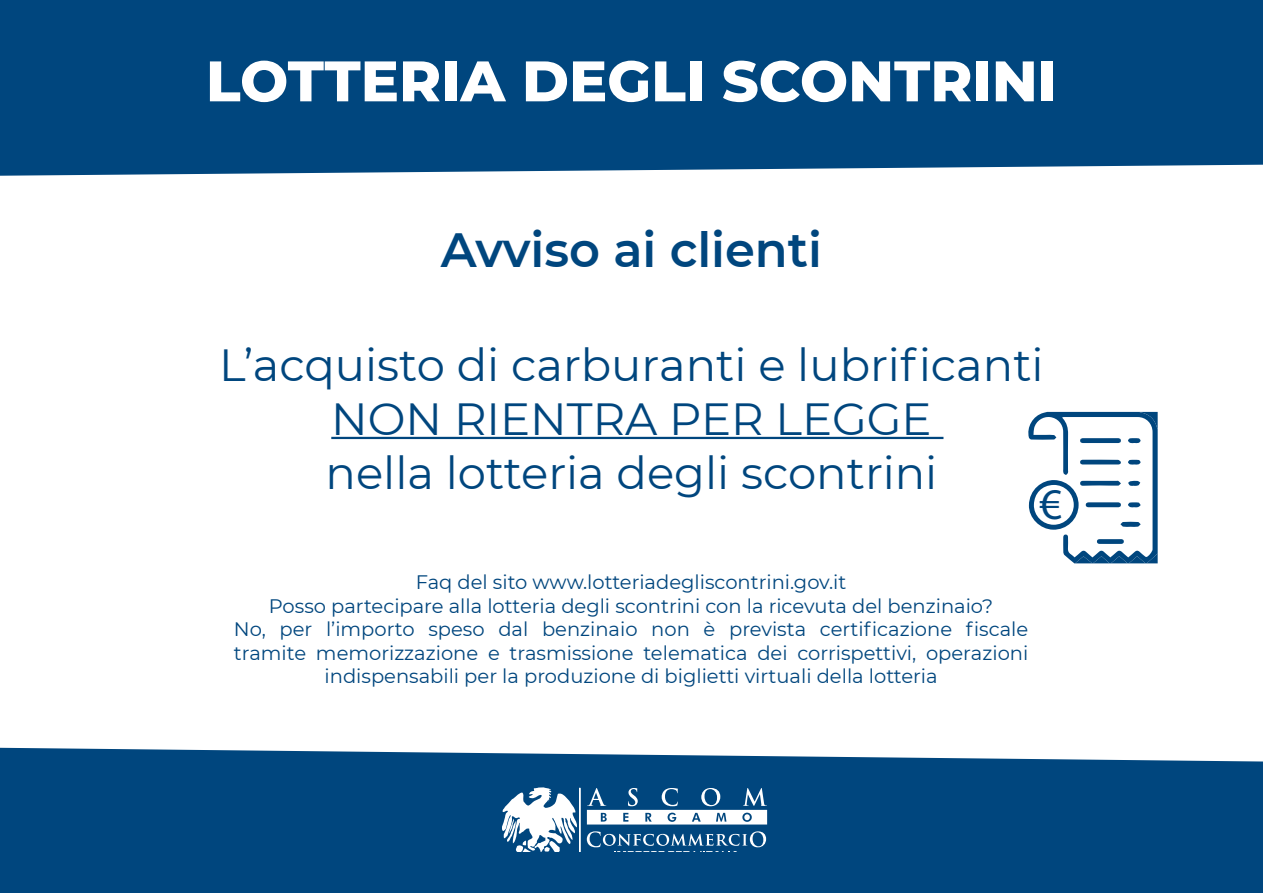
<style>
.page{position:relative;width:1263px;height:893px;background:#fff}
.page>*{position:absolute;margin:0;border:0;box-sizing:border-box;transform-origin:0 0}
.t1{font:800 57px "Montserrat";color:#fff}
.t2{font:600 48px "Montserrat";color:#00467e}
.t3{font:45px/54px "Montserrat";color:#00467e;text-align:center}
.t4{font:43.95px "Myriad Pro";color:#00467e}
.t5{font:19.5px/23.4px "Montserrat";color:#00467e;text-align:center}
</style>
<div class="page">
<div style="left:0;top:748px;width:1263px;height:145px;background:#00467e"></div>
<div style="left:0;top:0;width:1263px;height:176px;background:#00467e"></div>
<svg style="left:502px;top:787px;width:78px;height:65px"></svg>
<svg style="left:587px;top:831px;width:179px;height:21px;background:#316996"></svg>
<svg style="left:587px;top:788px;width:180px;height:36px"></svg>
<hr style="left:331px;top:437px;width:612px;height:2px;background:#00467e">
<svg style="left:1028px;top:412px;width:130px;height:151px"></svg>
<h1 class="t1" style="left:206px;top:39px;width:853px">LOTTERIA DEGLI SCONTRINI</h1>
<h2 class="t2" style="left:441px;top:215px;width:383px">Avviso ai clienti</h2>
<h3 class="t3" style="left:219px;top:336px;width:826px">L’acquisto di carburanti e lubrificanti non rientra per legge<br>nella lotteria degli scontrini</h3>
<h3 class="t4" style="left:1039px;top:478px;width:24px">€</h3>
<p class="t5" style="left:234px;top:570px;width:796px">Faq del sito www.lotteriadegliscontrini.gov.it<br>Posso partecipare alla lotteria degli scontrini con la ricevuta del benzinaio?<br>No, per l’importo speso dal benzinaio non è prevista certificazione fiscale tramite memorizzazione e trasmissione telematica dei corrispettivi, operazioni indispensabili per la produzione di biglietti virtuali della lotteria</p>
</div>
